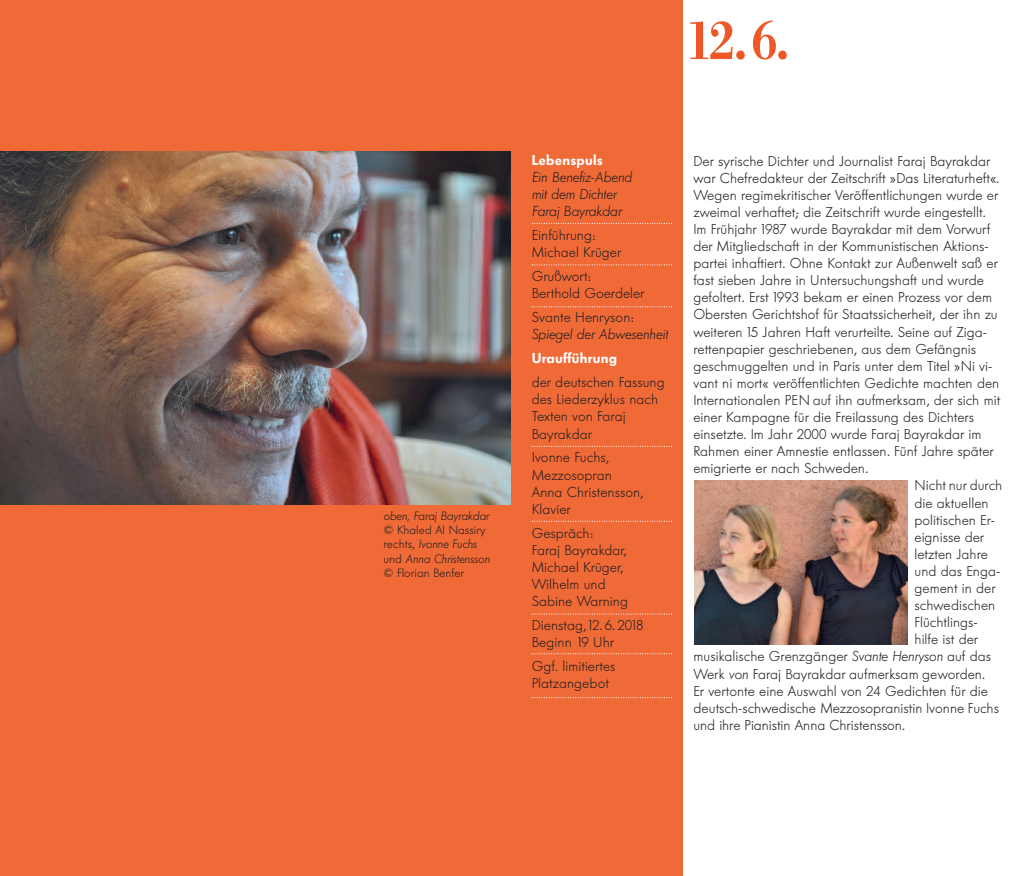
<style>
.page{position:relative;width:1021px;height:876px;background:#fff}
.page>*{position:absolute;margin:0;border:0;box-sizing:border-box;transform-origin:0 0}
.t1{font:500 54.6px "Bodoni Berthold BQ";color:#ee5829;scale:.93 1}
.t2{font:300 14.25px/17.1px "Futura BQ";color:#231f20}
.t3{font:italic 300 14.25px/17.1px "Futura BQ";color:#231f20}
.t4{font:600 14.25px "Futura BQ";letter-spacing:.015em;color:#fff}
.t5{font:300 12px/14.2px "Futura BQ";color:#231f20}
.t6{font:italic 300 12px "Futura BQ";color:#231f20}
.s1{font-style:italic}
</style>
<div class="page">
<div style="left:0;top:0;width:682px;height:876px;background:#f06a38"></div>
<svg style="left:531px;top:264px;width:141px;height:1px"></svg>
<svg style="left:531px;top:223px;width:141px;height:1px"></svg>
<svg style="left:531px;top:306px;width:141px;height:1px"></svg>
<svg style="left:531px;top:446px;width:141px;height:1px"></svg>
<img style="left:0;top:151px;width:510px;height:353px">
<img style="left:694px;top:480px;width:213px;height:164px">
<svg style="left:531px;top:521px;width:141px;height:1px"></svg>
<svg style="left:531px;top:613px;width:141px;height:2px"></svg>
<svg style="left:531px;top:653px;width:141px;height:1px"></svg>
<svg style="left:531px;top:697px;width:141px;height:1px"></svg>
<p class="t6" style="left:383px;top:509px;width:107px">oben, Faraj Bayrakdar</p>
<p class="t5" style="left:383px;top:523px;width:108px">© Khaled Al Nassiry rechts, <span class="s1">Ivonne Fuchs </span>und <span class="s1">Anna Christensson </span>© Florian Benfer</p>
<h1 class="t1" style="left:685px;top:10px;width:112px">12.6.</h1>
<p class="t4" style="left:531px;top:152px;width:73px">Lebenspuls</p>
<p class="t3" style="left:531px;top:169px;width:102px">Ein Benefiz-Abend mit dem Dichter<br>Faraj Bayrakdar</p>
<p class="t2" style="left:531px;top:227px;width:91px">Einführung:<br>Michael Krüger</p>
<p class="t2" style="left:531px;top:268px;width:114px">Grußwort:<br>Berthold Goerdeler</p>
<p class="t2" style="left:531px;top:309px;width:104px">Svante Henryson:</p>
<p class="t3" style="left:531px;top:326px;width:138px">Spiegel der Abwesenheit</p>
<p class="t4" style="left:531px;top:350px;width:87px">Uraufführung</p>
<p class="t2" style="left:531px;top:374px;width:134px">der deutschen Fassung des Liederzyklus nach<br>Texten von Faraj<br>Bayrakdar</p>
<p class="t2" style="left:531px;top:449px;width:113px">Ivonne Fuchs,<br>Mezzosopran<br>Anna Christensson,<br>Klavier</p>
<p class="t2" style="left:531px;top:524px;width:98px">Gespräch:<br>Faraj Bayrakdar,<br>Michael Krüger,<br>Wilhelm und<br>Sabine Warning</p>
<p class="t2" style="left:531px;top:616px;width:113px">Dienstag,12. 6. 2018<br>Beginn 19 Uhr</p>
<p class="t2" style="left:531px;top:657px;width:85px">Ggf. limitiertes<br>Platzangebot</p>
<p class="t2" style="left:693px;top:152px;width:298px">Der syrische Dichter und Journalist Faraj Bayrakdar</p>
<p class="t2" style="left:693px;top:169px;width:307px">war Chefredakteur der Zeitschrift »Das Literaturheft«.</p>
<p class="t2" style="left:693px;top:186px;width:306px">Wegen regimekritischer Veröffentlichungen wurde er</p>
<p class="t2" style="left:693px;top:203px;width:294px">zweimal verhaftet; die Zeitschrift wurde eingestellt.</p>
<p class="t2" style="left:693px;top:221px;width:298px">Im Frühjahr 1987 wurde Bayrakdar mit dem Vorwurf</p>
<p class="t2" style="left:693px;top:238px;width:297px">der Mitgliedschaft in der Kommunistischen Aktions-</p>
<p class="t2" style="left:693px;top:255px;width:306px">partei inhaftiert. Ohne Kontakt zur Außenwelt saß er</p>
<p class="t2" style="left:693px;top:272px;width:292px">fast sieben Jahre in Untersuchungshaft und wurde</p>
<p class="t2" style="left:693px;top:289px;width:300px">gefoltert. Erst 1993 bekam er einen Prozess vor dem</p>
<p class="t2" style="left:693px;top:306px;width:306px">Obersten Gerichtshof für Staatssicherheit, der ihn zu</p>
<p class="t2" style="left:693px;top:323px;width:295px">weiteren 15 Jahren Haft verurteilte. Seine auf Ziga-</p>
<p class="t2" style="left:693px;top:340px;width:284px">rettenpapier geschriebenen, aus dem Gefängnis</p>
<p class="t2" style="left:693px;top:357px;width:300px">geschmuggelten und in Paris unter dem Titel »Ni vi-</p>
<p class="t2" style="left:693px;top:374px;width:307px">vant ni mort« veröffentlichten Gedichte machten den</p>
<p class="t2" style="left:693px;top:392px;width:308px">Internationalen PEN auf ihn aufmerksam, der sich mit</p>
<p class="t2" style="left:693px;top:409px;width:282px">einer Kampagne für die Freilassung des Dichters</p>
<p class="t2" style="left:693px;top:426px;width:289px">einsetzte. Im Jahr 2000 wurde Faraj Bayrakdar im</p>
<p class="t2" style="left:693px;top:443px;width:302px">Rahmen einer Amnestie entlassen. Fünf Jahre später</p>
<p class="t2" style="left:693px;top:460px;width:176px">emigrierte er nach Schweden.</p>
<p class="t2" style="left:914px;top:477px;width:89px">Nicht nur durch</p>
<p class="t2" style="left:914px;top:494px;width:76px">die aktuellen</p>
<p class="t2" style="left:914px;top:511px;width:82px">politischen Er-</p>
<p class="t2" style="left:914px;top:528px;width:71px">eignisse der</p>
<p class="t2" style="left:914px;top:545px;width:75px">letzten Jahre</p>
<p class="t2" style="left:914px;top:563px;width:87px">und das Enga-</p>
<p class="t2" style="left:914px;top:580px;width:82px">gement in der</p>
<p class="t2" style="left:914px;top:597px;width:82px">schwedischen</p>
<p class="t2" style="left:914px;top:614px;width:65px">Flüchtlings-</p>
<p class="t2" style="left:914px;top:631px;width:65px">hilfe ist der</p>
<p class="t2" style="left:693px;top:648px;width:299px">musikalische Grenzgänger <span class="s1">Svante Henryson</span> auf das</p>
<p class="t2" style="left:693px;top:665px;width:293px">Werk <span class="s1">von</span> Faraj Bayrakdar aufmerksam geworden.</p>
<p class="t2" style="left:693px;top:682px;width:296px">Er vertonte eine Auswahl von 24 Gedichten für die</p>
<p class="t2" style="left:693px;top:699px;width:307px">deutsch-schwedische Mezzosopranistin Ivonne Fuchs</p>
<p class="t2" style="left:693px;top:716px;width:213px">und ihre Pianistin Anna Christensson.</p>
</div>
